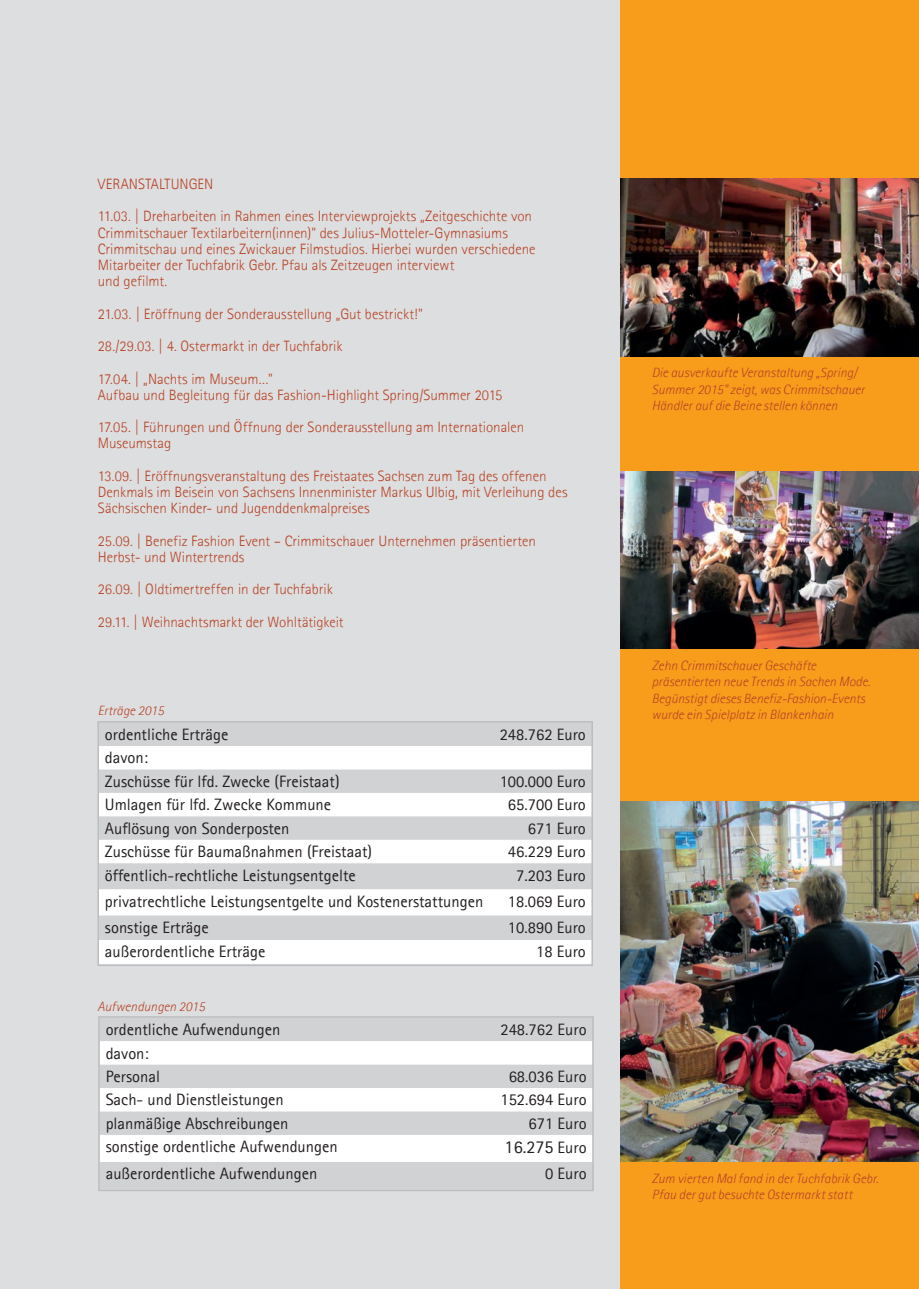
<style>
.page{position:relative;width:919px;height:1289px;background:#fff}
.page>*{position:absolute;margin:0;border:0;box-sizing:border-box;transform-origin:0 0}
.t1{font:18px "Agfa Rotis Sans Serif";color:#231f20}
.t2{font:16.5px/23.4px "Agfa Rotis Sans Serif";color:#231f20}
.t3{font:300 15px/32.4px "Agfa Rotis Sans Serif";letter-spacing:-.005em;color:#b74426}
.t4{font:italic 300 13.5px/16.2px "Agfa Rotis Sans Serif";color:#b74426}
.s1{font-size:16.5px}
.s2{font-weight:400;font-style:normal}
</style>
<div class="page">
<div style="left:0;top:0;width:906px;height:1288px;background:#dddee0"></div>
<div style="left:620px;top:0;width:298px;height:1288px;background:#f89c1c"></div>
<img style="left:620px;top:801px;width:298px;height:360px">
<img style="left:620px;top:179px;width:298px;height:177px">
<img style="left:620px;top:471px;width:298px;height:178px">
<div style="left:100px;top:724px;width:490px;height:22px;background:#d1d2d4"></div>
<svg style="left:100px;top:746px;width:490px;height:217px;fill:#fff"></svg>
<div style="left:97px;top:721px;width:496px;height:245px;border:2px solid #bcbdc0"></div>
<div style="left:101px;top:1019px;width:489px;height:169px;background:#d1d2d4"></div>
<svg style="left:101px;top:1041px;width:489px;height:120px;fill:#fff"></svg>
<div style="left:98px;top:1016px;width:495px;height:175px;border:2px solid #bcbdc0"></div>
<p class="t3" style="left:98px;top:167px;width:436px">VERANSTALTUNGEN<br>11.03. | Dreharbeiten in Rahmen eines Interviewprojekts „Zeitgeschichte von</p>
<p class="t3" style="left:98px;top:224px;width:439px;line-height:16.2px">Crimmitschauer Textilarbeitern(innen)" des Julius-Motteler-Gymnasiums Crimmitschau und eines Zwickauer Filmstudios. Hierbei wurden verschiedene Mitarbeiter der Tuchfabrik Gebr. Pfau als Zeitzeugen interviewt<br>und gefilmt.</p>
<p class="t3" style="left:98px;top:297px;width:326px">21.03. | Eröffnung der Sonderausstellung „Gut bestrickt!"<br>28./29.03. | 4. Ostermarkt in der Tuchfabrik<br>17.04. | „Nachts im Museum…"</p>
<p class="t3" style="left:98px;top:378px;width:428px">Aufbau und Begleitung für das Fashion-Highlight Spring/Summer 2015<br>17.05. | Führungen und Öffnung der Sonderausstellung am Internationalen</p>
<p class="t3" style="left:98px;top:427px;width:450px">Museumstag<br>13.09. | Eröffnungsveranstaltung des Freistaates Sachsen zum Tag des offenen</p>
<p class="t3" style="left:98px;top:483px;width:471px;line-height:16.2px">Denkmals im Beisein von Sachsens Innenminister Markus Ulbig, mit Verleihung des<br>Sächsischen Kinder- und Jugenddenkmalpreises</p>
<p class="t3" style="left:98px;top:532px;width:439px;line-height:16.2px">25.09. | Benefiz Fashion Event – Crimmitschauer Unternehmen präsentierten<br>Herbst- und Wintertrends</p>
<p class="t3" style="left:98px;top:572px;width:247px">26.09. | Oldtimertreffen in der Tuchfabrik<br>29.11. | Weihnachtsmarkt der Wohltätigkeit</p>
<p class="t4" style="left:98px;top:702px;width:67px">Erträge 2015</p>
<p class="t2" style="left:105px;top:722px;width:125px">ordentliche Erträge</p>
<p class="t2" style="left:499px;top:722px;width:88px">248.762 Euro</p>
<p class="t2" style="left:105px;top:746px;width:236px">davon:<br>Zuschüsse für lfd. Zwecke (Freistaat)</p>
<p class="t2" style="left:499px;top:769px;width:88px">100.000 Euro</p>
<p class="t2" style="left:105px;top:792px;width:228px">Umlagen für lfd. Zwecke Kommune</p>
<p class="t2" style="left:508px;top:792px;width:79px">65.700 Euro</p>
<p class="t2" style="left:105px;top:816px;width:186px">Auflösung von Sonderposten</p>
<p class="t2" style="left:528px;top:816px;width:60px">671 Euro</p>
<p class="t2" style="left:105px;top:839px;width:269px">Zuschüsse für Baumaßnahmen (Freistaat)</p>
<p class="t2" style="left:508px;top:839px;width:79px">46.229 Euro</p>
<p class="t2" style="left:105px;top:863px;width:252px">öffentlich-rechtliche Leistungsentgelte</p>
<p class="t2" style="left:516px;top:863px;width:71px">7.203 Euro</p>
<p class="t2" style="left:105px;top:889px;width:380px">privatrechtliche Leistungsentgelte und Kostenerstattungen</p>
<p class="t2" style="left:508px;top:889px;width:79px">18.069 Euro</p>
<p class="t2" style="left:105px;top:915px;width:105px">sonstige Erträge</p>
<p class="t2" style="left:508px;top:915px;width:79px">10.890 Euro</p>
<p class="t2" style="left:105px;top:939px;width:162px">außerordentliche Erträge</p>
<p class="t2" style="left:536px;top:939px;width:51px">18 Euro</p>
<p class="t4" style="left:98px;top:998px;width:109px">Aufwendungen 2015</p>
<p class="t2" style="left:106px;top:1017px;width:176px">ordentliche Aufwendungen</p>
<p class="t2" style="left:500px;top:1017px;width:88px">248.762 Euro</p>
<p class="t2" style="left:106px;top:1041px;width:56px">davon:<br>Personal</p>
<p class="t2" style="left:508px;top:1064px;width:79px">68.036 Euro</p>
<p class="t2" style="left:106px;top:1087px;width:180px">Sach- und Dienstleistungen</p>
<p class="t2" style="left:500px;top:1087px;width:88px">152.694 Euro</p>
<p class="t2" style="left:106px;top:1111px;width:184px">planmäßige Abschreibungen</p>
<p class="t2" style="left:528px;top:1111px;width:60px">671 Euro</p>
<p class="t2" style="left:106px;top:1134px;width:233px">sonstige ordentliche Aufwendungen</p>
<p class="t1" style="left:504px;top:1136px;width:83px">16.275 <span class="s1">Euro</span></p>
<p class="t2" style="left:106px;top:1161px;width:213px">außerordentliche Aufwendungen</p>
<p class="t2" style="left:545px;top:1161px;width:43px">0 Euro</p>
<p class="t4" style="left:651px;top:365px;width:214px">Die ausverkaufte Veranstaltung <span class="s2">„</span>Spring/<br>Summer 2015" zeigt, was Crimmitschauer<br>Händler auf die Beine stellen können</p>
<p class="t4" style="left:651px;top:657px;width:220px">Zehn Crimmitschauer Geschäfte präsentierten neue Trends in Sachen Mode.<br>Begünstigt dieses Benefiz-Fashion-Events wurde ein Spielplatz in Blankenhain</p>
<p class="t4" style="left:651px;top:1170px;width:228px">Zum vierten Mal fand in der Tuchfabrik Gebr.<br>Pfau der gut besuchte Ostermarkt statt</p>
</div>
